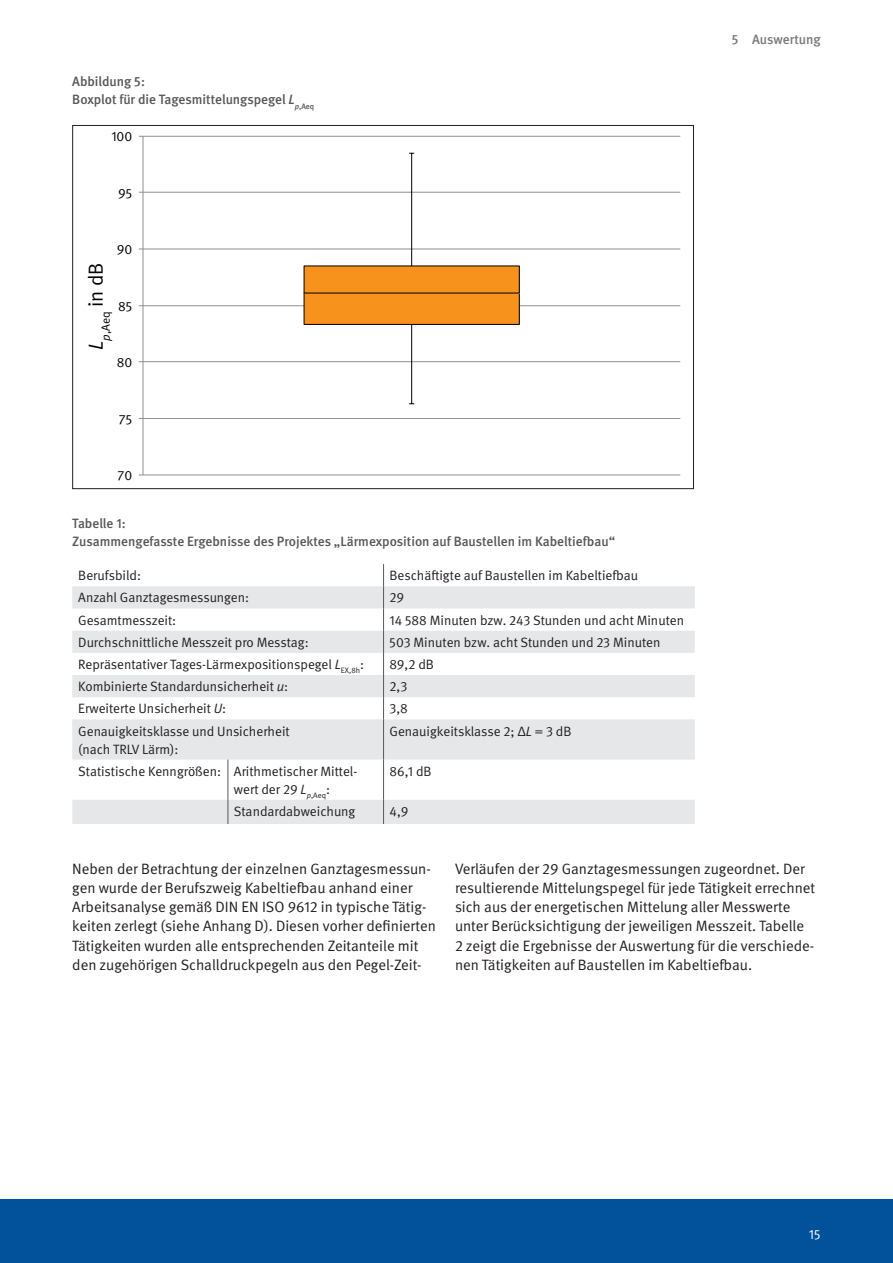
<style>
.page{position:relative;width:893px;height:1263px;background:#fff}
.page>*{position:absolute;margin:0;border:0;box-sizing:border-box;transform-origin:0 0}
.t1{font:15px/19.2px "DGUV Meta";color:#231f20}
.t2{font:13.5px/18px "DGUV Meta";color:#231f20}
.t3{font:500 13.5px/18px "DGUV Meta";color:#57585a}
.t4{font:13.5px "DGUV Meta";color:#000001}
.t5{font:500 13.5px "DGUV Meta";color:#787a7d}
.t6{font:13.5px "DGUV Meta";color:#fff}
.t7{font:11.85px "DGUV Meta";color:#000001}
.s1{font-style:italic}
</style>
<div class="page">
<div style="left:0;top:1199px;width:893px;height:64px;background:#01519b"></div>
<hr style="left:143px;top:474px;width:537px;height:1px;background:#8d9091">
<hr style="left:143px;top:418px;width:537px;height:1px;background:#8d9091">
<hr style="left:143px;top:361px;width:537px;height:1px;background:#8d9091">
<hr style="left:143px;top:305px;width:537px;height:1px;background:#8d9091">
<hr style="left:143px;top:249px;width:537px;height:1px;background:#8d9091">
<hr style="left:143px;top:192px;width:537px;height:1px;background:#8d9091">
<hr style="left:143px;top:136px;width:537px;height:1px;background:#8d9091">
<div style="left:304px;top:293px;width:215px;height:31px;background:#f7931d"></div>
<div style="left:304px;top:293px;width:216px;height:32px;border:1px solid #000001"></div>
<div style="left:304px;top:266px;width:215px;height:27px;background:#f7931d"></div>
<hr style="left:411px;top:324px;width:1px;height:80px;background:#000001">
<hr style="left:411px;top:153px;width:1px;height:113px;background:#000001">
<hr style="left:143px;top:136px;width:1px;height:339px;background:#8d9091">
<svg style="left:72px;top:586px;width:623px;height:238px;fill:#e6e7e9"></svg>
<svg style="left:383px;top:564px;width:1px;height:155px"></svg>
<hr style="left:383px;top:719px;width:1px;height:40px;background:#57585a">
<hr style="left:228px;top:759px;width:1px;height:41px;background:#57585a">
<hr style="left:383px;top:759px;width:1px;height:41px;background:#57585a">
<svg style="left:383px;top:800px;width:1px;height:24px"></svg>
<svg style="left:228px;top:800px;width:1px;height:24px"></svg>
<p class="t3" style="left:72px;top:73px;width:243px">Abbildung 5:<br>Boxplot für die Tagesmittelungspegel <span class="s1">L</span><sub>p</sub><sub>,Aeq</sub></p>
<p class="t4" style="left:111px;top:129px;width:22px">100</p>
<p class="t4" style="left:118px;top:185px;width:16px">95</p>
<p class="t4" style="left:117px;top:242px;width:17px">90</p>
<p class="t7" style="left:99px;top:350px;width:89px;rotate:-90deg"><sup>L</sup><span class="s1">p</span>,Aeq <sup>in</sup> <sup>dB</sup></p>
<p class="t4" style="left:118px;top:298px;width:16px">85</p>
<p class="t4" style="left:117px;top:355px;width:17px">80</p>
<p class="t4" style="left:119px;top:411px;width:15px">75</p>
<p class="t4" style="left:118px;top:468px;width:16px">70</p>
<p class="t3" style="left:72px;top:515px;width:544px">Tabelle 1:<br>Zusammengefasste Ergebnisse des Projektes „Lärmexposition auf Baustellen im Kabeltiefbau“</p>
<p class="t2" style="left:78px;top:567px;width:64px">Berufsbild:</p>
<p class="t2" style="left:390px;top:567px;width:250px">Beschäftigte auf Baustellen im Kabeltiefbau</p>
<p class="t2" style="left:78px;top:589px;width:172px">Anzahl Ganztagesmessungen:</p>
<p class="t2" style="left:390px;top:589px;width:16px">29</p>
<p class="t2" style="left:78px;top:611px;width:99px">Gesamtmesszeit:</p>
<p class="t2" style="left:390px;top:611px;width:296px">14 588 Minuten bzw. 243 Stunden und acht Minuten</p>
<p class="t2" style="left:78px;top:633px;width:232px">Durchschnittliche Messzeit pro Messtag:</p>
<p class="t2" style="left:390px;top:633px;width:272px">503 Minuten bzw. acht Stunden und 23 Minuten</p>
<p class="t2" style="left:78px;top:656px;width:287px">Repräsentativer Tages-Lärmexpositionspegel <span class="s1">L</span><sub>EX,8h</sub>:</p>
<p class="t2" style="left:390px;top:656px;width:46px">89,2 dB</p>
<p class="t2" style="left:78px;top:678px;width:211px">Kombinierte Standardunsicherheit <span class="s1">u</span>:</p>
<p class="t2" style="left:390px;top:678px;width:19px">2,3</p>
<p class="t2" style="left:78px;top:700px;width:149px">Erweiterte Unsicherheit <span class="s1">U</span>:</p>
<p class="t2" style="left:390px;top:700px;width:20px">3,8</p>
<p class="t2" style="left:78px;top:722px;width:213px">Genauigkeitsklasse und Unsicherheit (nach TRLV Lärm):</p>
<p class="t2" style="left:390px;top:722px;width:183px">Genauigkeitsklasse 2; Δ<span class="s1">L</span> = 3 dB</p>
<p class="t2" style="left:234px;top:762px;width:125px;text-indent:-156px">Statistische Kenngrößen: Arithmetischer Mittel&shy;wert der 29 <span class="s1">L</span><sub>p</sub><sub>,Aeq</sub>:</p>
<p class="t2" style="left:390px;top:762px;width:44px">86,1 dB</p>
<p class="t2" style="left:234px;top:802px;width:123px">Standardabweichung</p>
<p class="t2" style="left:390px;top:802px;width:20px">4,9</p>
<p class="t5" style="left:732px;top:32px;width:90px">5 Auswertung</p>
<p class="t1" style="left:72px;top:859px;width:365px">Neben der Betrachtung der einzelnen Ganztagesmessun&shy;gen wurde der Berufszweig Kabeltiefbau anhand einer Arbeitsanalyse gemäß DIN EN ISO 9612 in typische Tätig&shy;keiten zerlegt (siehe Anhang D). Diesen vorher definierten Tätigkeiten wurden alle entsprechenden Zeitanteile mit den zugehörigen Schalldruckpegeln aus den Pegel-Zeit-</p>
<p class="t1" style="left:455px;top:859px;width:362px">Verläufen der 29 Ganztagesmessungen zugeordnet. Der resultierende Mittelungspegel für jede Tätigkeit errechnet sich aus der energetischen Mittelung aller Messwerte unter Berücksichtigung der jeweiligen Messzeit. Tabelle 2 zeigt die Ergebnisse der Auswertung für die verschiede&shy;nen Tätigkeiten auf Baustellen im Kabeltiefbau.</p>
<p class="t6" style="left:809px;top:1226px;width:13px">15</p>
</div>
